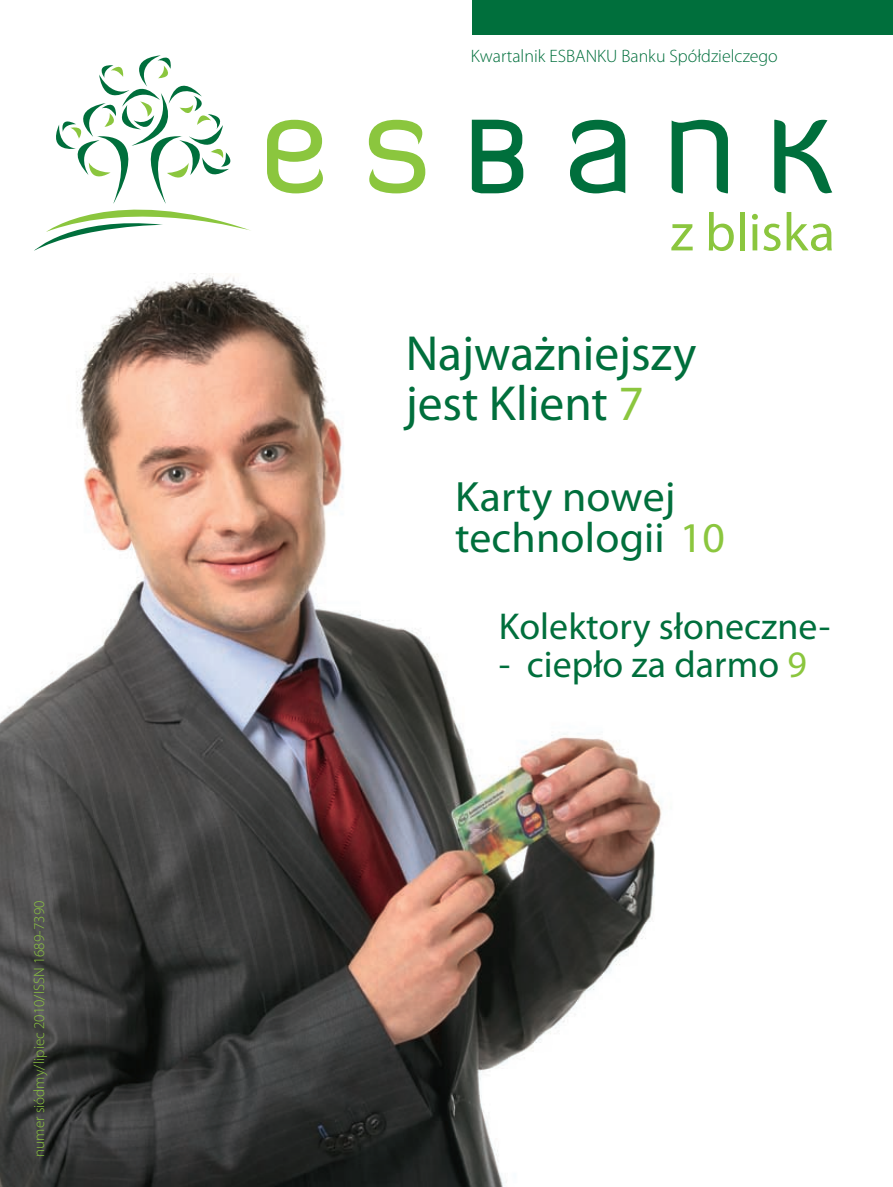
<style>
.page{position:relative;width:893px;height:1187px;background:#fff}
.page>*{position:absolute;margin:0;border:0;box-sizing:border-box;transform-origin:0 0}
.t1{font:49.5px/49.3px "Myriad Pro";color:#006f3c}
.t2{font:42.6px/40.5px "Myriad Pro";letter-spacing:.005em;color:#006f3c}
.t3{font:37.5px "Myriad Pro";color:#006f3c}
.t4{font:300 18px "Myriad Pro";color:#006f3c}
.t5{font:300 15px "Myriad Pro";color:#8bc63e}
.s1{color:#8bc63e}
</style>
<div class="page">
<img style="left:0;top:273px;width:662px;height:913px">
<div style="left:472px;top:0;width:421px;height:34px;background:#006f3c"></div>
<svg style="left:34px;top:55px;width:217px;height:196px"></svg>
<svg style="left:267px;top:120px;width:56px;height:73px"></svg>
<svg style="left:368px;top:120px;width:58px;height:73px"></svg>
<svg style="left:472px;top:120px;width:51px;height:73px"></svg>
<svg style="left:570px;top:120px;width:55px;height:73px"></svg>
<svg style="left:672px;top:120px;width:56px;height:73px"></svg>
<svg style="left:774px;top:120px;width:58px;height:73px"></svg>
<svg style="left:671px;top:224px;width:22px;height:26px"></svg>
<svg style="left:709px;top:212px;width:25px;height:39px"></svg>
<hr style="left:740px;top:212px;width:4px;height:38px;background:#8bc63e">
<svg style="left:752px;top:214px;width:28px;height:37px"></svg>
<svg style="left:787px;top:212px;width:45px;height:39px"></svg>
<p class="t5" style="left:31px;top:1156px;width:257px;rotate:-90deg">numer siódmy/lipiec 2010/ISSN 1689-7390</p>
<p class="t4" style="left:471px;top:46px;width:308px">Kwartalnik ESBANKU Banku Spółdzielczego</p>
<h1 class="t1" style="left:406px;top:328px;width:292px">Najważniejszy jest Klient <span class="s1">7</span></h1>
<h2 class="t2" style="left:455px;top:475px;width:272px">Karty nowej technologii <span class="s1">10</span></h2>
<h3 class="t3" style="left:499px;top:603px;width:333px">Kolektory słoneczne-</h3>
<h3 class="t3" style="left:499px;top:641px;width:309px">- ciepło za darmo <span class="s1">9</span></h3>
</div>
